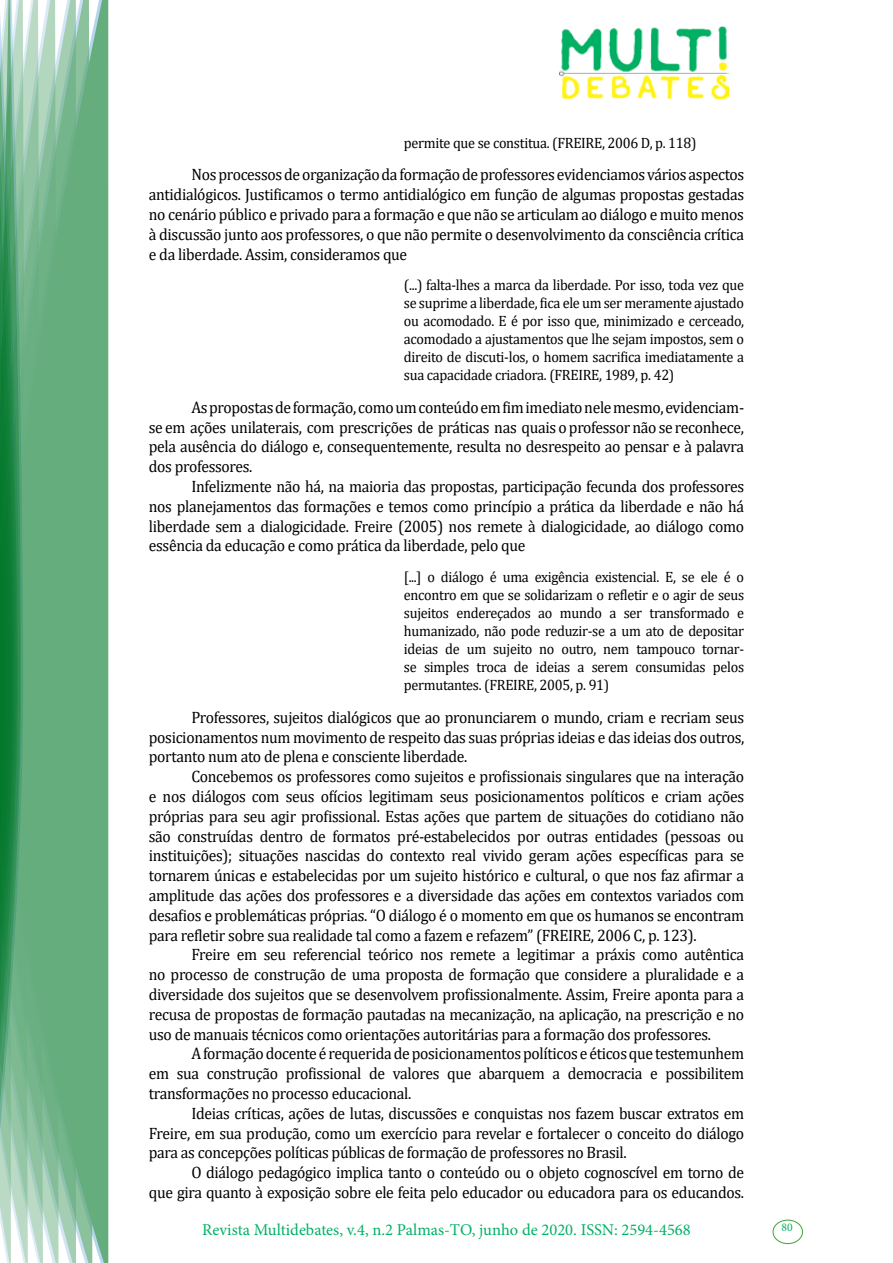
<style>
.page{position:relative;width:893px;height:1263px;background:#fff}
.page>*{position:absolute;margin:0;border:0;box-sizing:border-box;transform-origin:0 0}
.t1{font:16.5px/19.8px "Cambria";letter-spacing:-.02em;color:#000;text-align:justify;scale:.95 1}
.t2{font:16.5px "Minion Pro";color:#00b064}
.t3{font:15px/18px "Cambria";letter-spacing:-.02em;color:#000;text-align:justify;scale:.95 1}
.t4{font:11.7px "Minion Pro";color:#00b064}
</style>
<div class="page">
<img style="left:559px;top:26px;width:169px;height:72px">
<div style="left:95px;top:0;width:14px;height:1263px;background:#66ad7e"></div>
<svg style="left:79px;top:0;width:16px;height:1263px;background:#6cb083"></svg>
<svg style="left:62px;top:0;width:17px;height:1263px;background:#6fb287"></svg>
<svg style="left:45px;top:0;width:17px;height:1263px;background:#77b68d"></svg>
<svg style="left:30px;top:0;width:15px;height:1263px;background:#7bb891"></svg>
<svg style="left:0;top:0;width:30px;height:1263px;background:#5ba779"></svg>
<div style="left:772px;top:1219px;width:31px;height:25px;border:1px solid #3fa535;border-radius:50%"></div>
<p class="t3" style="left:404px;top:134px;width:309px">permite que se constitua. (FREIRE, 2006 D, p. 118)</p>
<p class="t1" style="left:149px;top:165px;width:628px;text-indent:43px">Nos processos de organização da formação de professores evidenciamos vários aspectos antidialógicos. Justificamos o termo antidialógico em função de algumas propostas gestadas no cenário público e privado para a formação e que não se articulam ao diálogo e muito menos à discussão junto aos professores, o que não permite o desenvolvimento da consciência crítica e da liberdade. Assim, consideramos que</p>
<p class="t3" style="left:404px;top:276px;width:360px">(...) falta-lhes a marca da liberdade. Por isso, toda vez que se suprime a liberdade, fica ele um ser meramente ajustado ou acomodado. E é por isso que, minimizado e cerceado, acomodado a ajustamentos que lhe sejam impostos, sem o direito de discuti-los, o homem sacrifica imediatamente a sua capacidade criadora. (FREIRE, 1989, p. 42)</p>
<p class="t1" style="left:149px;top:397px;width:628px;text-indent:43px">As propostas de formação, como um conteúdo em fim imediato nele mesmo, evidenciam&shy;se em ações unilaterais, com prescrições de práticas nas quais o professor não se reconhece, pela ausência do diálogo e, consequentemente, resulta no desrespeito ao pensar e à palavra dos professores.</p>
<p class="t1" style="left:149px;top:476px;width:628px;text-indent:43px">Infelizmente não há, na maioria das propostas, participação fecunda dos professores nos planejamentos das formações e temos como princípio a prática da liberdade e não há liberdade sem a dialogicidade. Freire (2005) nos remete à dialogicidade, ao diálogo como essência da educação e como prática da liberdade, pelo que</p>
<p class="t3" style="left:404px;top:568px;width:360px">[...] o diálogo é uma exigência existencial. E, se ele é o encontro em que se solidarizam o refletir e o agir de seus sujeitos endereçados ao mundo a ser transformado e humanizado, não pode reduzir-se a um ato de depositar ideias de um sujeito no outro, nem tampouco tornar&shy;se simples troca de ideias a serem consumidas pelos permutantes. (FREIRE, 2005, p. 91)</p>
<p class="t1" style="left:149px;top:707px;width:628px;text-indent:43px">Professores, sujeitos dialógicos que ao pronunciarem o mundo, criam e recriam seus posicionamentos num movimento de respeito das suas próprias ideias e das ideias dos outros, portanto num ato de plena e consciente liberdade.</p>
<p class="t1" style="left:149px;top:767px;width:628px;text-indent:43px">Concebemos os professores como sujeitos e profissionais singulares que na interação e nos diálogos com seus ofícios legitimam seus posicionamentos políticos e criam ações próprias para seu agir profissional. Estas ações que partem de situações do cotidiano não são construídas dentro de formatos pré-estabelecidos por outras entidades (pessoas ou instituições); situações nascidas do contexto real vivido geram ações específicas para se tornarem únicas e estabelecidas por um sujeito histórico e cultural, o que nos faz afirmar a amplitude das ações dos professores e a diversidade das ações em contextos variados com desafios e problemáticas próprias. “O diálogo é o momento em que os humanos se encontram para refletir sobre sua realidade tal como a fazem e refazem” (FREIRE, 2006 C, p. 123).</p>
<p class="t1" style="left:149px;top:945px;width:628px;text-indent:43px">Freire em seu referencial teórico nos remete a legitimar a práxis como autêntica no processo de construção de uma proposta de formação que considere a pluralidade e a diversidade dos sujeitos que se desenvolvem profissionalmente. Assim, Freire aponta para a recusa de propostas de formação pautadas na mecanização, na aplicação, na prescrição e no uso de manuais técnicos como orientações autoritárias para a formação dos professores.</p>
<p class="t1" style="left:149px;top:1044px;width:628px;text-indent:43px">A formação docente é requerida de posicionamentos políticos e éticos que testemunhem em sua construção profissional de valores que abarquem a democracia e possibilitem transformações no processo educacional.</p>
<p class="t1" style="left:149px;top:1103px;width:628px;text-indent:43px">Ideias críticas, ações de lutas, discussões e conquistas nos fazem buscar extratos em Freire, em sua produção, como um exercício para revelar e fortalecer o conceito do diálogo para as concepções políticas públicas de formação de professores no Brasil.</p>
<p class="t1" style="left:149px;top:1163px;width:628px;text-align:right">O diálogo pedagógico implica tanto o conteúdo ou o objeto cognoscível em torno de<br>que gira quanto à exposição sobre ele feita pelo educador ou educadora para os educandos.</p>
<p class="t2" style="left:202px;top:1218px;width:490px">Revista Multidebates, v.4, n.2 Palmas-TO, junho de 2020. ISSN: 2594-4568</p>
<p class="t4" style="left:781px;top:1219px;width:13px">80</p>
</div>
